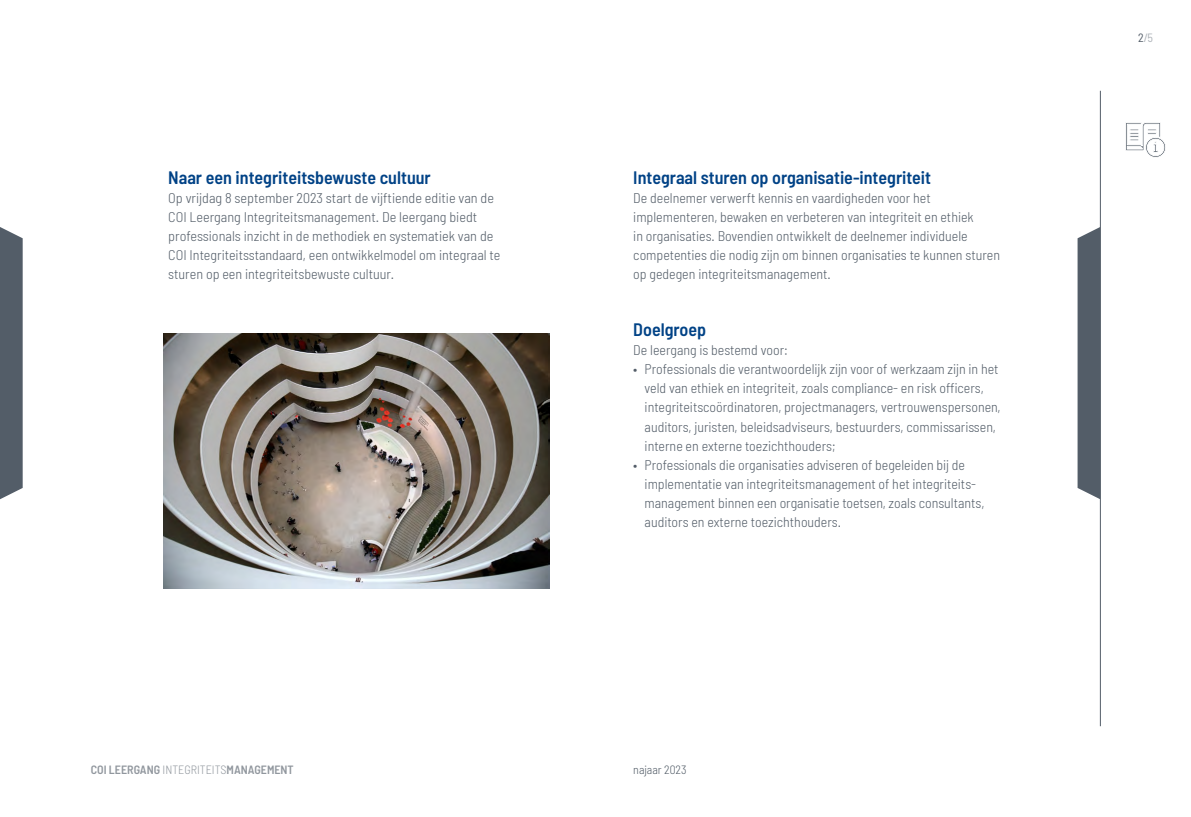
<style>
.page{position:relative;width:1191px;height:817px;background:#fff}
.page>*{position:absolute;margin:0;border:0;box-sizing:border-box;transform-origin:0 0}
.Tussenkop_pagina{font:600 semi-condensed 18px "Barlow";color:#004286}
.Body{font:300 semi-condensed 14px/19px "Barlow";color:#535d68}
.t1{font:600 semi-condensed 12px "Barlow";color:#91979e}
.t2{font:300 semi-condensed 12px "Barlow";color:#535d68}
.t3{font:semi-condensed 12px "Barlow";color:#acb1b7}
.s1{font-weight:300}
.s2{color:#535d68}
</style>
<div class="page">
<svg style="left:1077px;top:227px;width:23px;height:272px;background:#5e6771"></svg>
<svg style="left:0;top:227px;width:23px;height:272px;background:#5c6570"></svg>
<img style="left:163px;top:333px;width:386px;height:255px">
<hr style="left:1100px;top:91px;width:1px;height:635px;background:#535d68">
<p class="Tussenkop_pagina" style="left:168px;top:167px;width:264px">Naar een integriteitsbewuste cultuur</p>
<p class="Body" style="left:168px;top:188px;width:327px">Op vrijdag 8 september 2023 start de vijftiende editie van de</p>
<p class="Body" style="left:168px;top:207px;width:327px">COI Leergang Integriteitsmanagement. De leergang biedt professionals inzicht in de methodiek en systematiek van de</p>
<p class="Body" style="left:168px;top:245px;width:333px">COI Integriteitsstandaard, een ontwikkelmodel om integraal te</p>
<p class="Body" style="left:168px;top:264px;width:227px">sturen op een integriteitsbewuste cultuur.</p>
<p class="Tussenkop_pagina" style="left:633px;top:167px;width:299px">Integraal sturen op organisatie-integriteit</p>
<p class="Body" style="left:633px;top:188px;width:368px">De deelnemer verwerft kennis en vaardigheden voor het implementeren, bewaken en verbeteren van integriteit en ethiek<br>in organisaties. Bovendien ontwikkelt de deelnemer individuele competenties die nodig zijn om binnen organisaties te kunnen sturen op gedegen integriteitsmanagement.</p>
<p class="Tussenkop_pagina" style="left:633px;top:319px;width:74px">Doelgroep</p>
<p class="Body" style="left:633px;top:340px;width:156px">De leergang is bestemd voor:</p>
<p class="Body" style="left:644px;top:359px;width:357px;text-indent:-11px">• Professionals die verantwoordelijk zijn voor of werkzaam zijn in het veld van ethiek en integriteit, zoals compliance- en risk officers, integriteitscoördinatoren, projectmanagers, vertrouwenspersonen, auditors, juristen, beleidsadviseurs, bestuurders, commissarissen, interne en externe toezichthouders;</p>
<p class="Body" style="left:644px;top:454px;width:341px;text-indent:-11px">• Professionals die organisaties adviseren of begeleiden bij de implementatie van integriteitsmanagement of het integriteits&shy;management binnen een organisatie toetsen, zoals consultants, auditors en externe toezichthouders.</p>
<p class="t1" style="left:91px;top:761px;width:204px">COI LEERGANG <span class="s1">INTEGRITEITS</span>MANAGEMENT</p>
<p class="t2" style="left:633px;top:761px;width:55px">najaar 2023</p>
<p class="t3" style="left:1138px;top:30px;width:17px"><span class="s2">2</span>/5</p>
</div>
